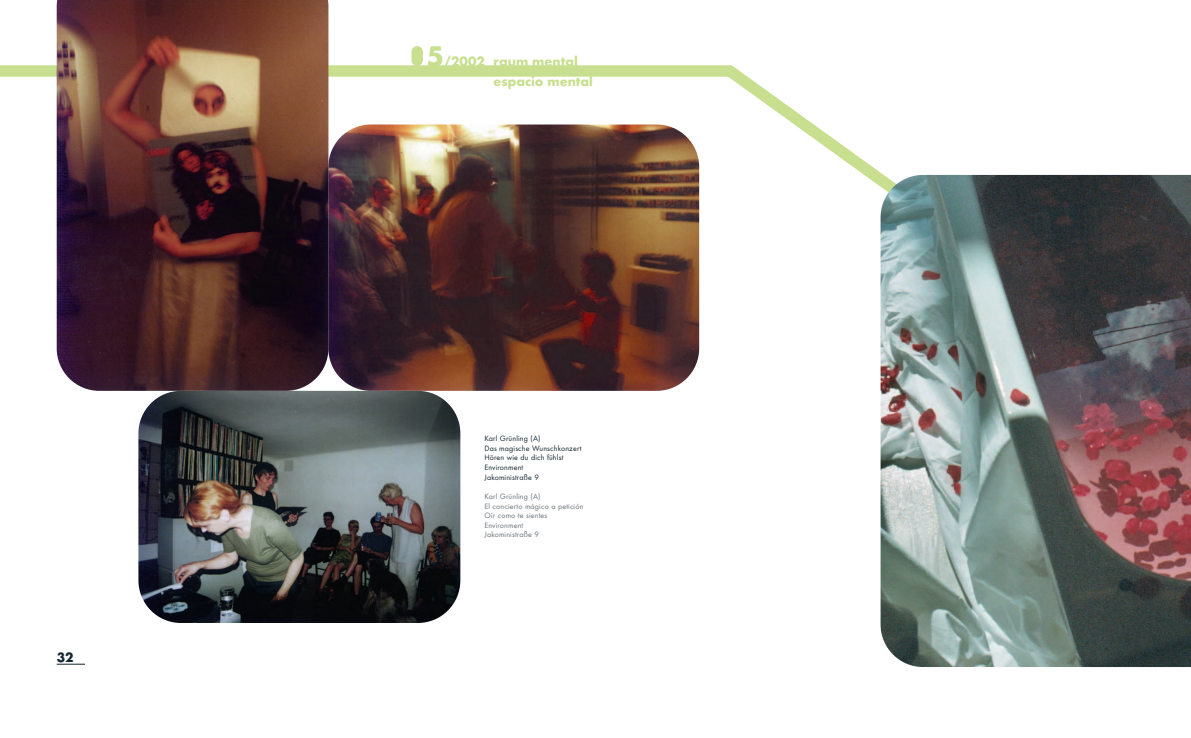
<style>
.page{position:relative;width:1191px;height:738px;background:#fff}
.page>*{position:absolute;margin:0;border:0;box-sizing:border-box;transform-origin:0 0}
.t1{font:14px/20px "Futura T Bold Ro 1";color:#c7df8e}
.t2{font:14px "Futura T Bold Ro 1";color:#112530}
.t3{font:8px/9.6px "Futura T Book Ro 1";letter-spacing:.015em;color:#112530}
.t4{font:8px/9.6px "Futura T Book Ro 1";letter-spacing:.015em;color:#6a747b}
.s1{font-size:29.5px}
</style>
<div class="page">
<svg style="left:0;top:60px;width:1190px;height:161px"></svg>
<img style="left:328px;top:124px;width:371px;height:266px;border-radius:43px">
<img style="left:138px;top:390px;width:322px;height:232px;border-radius:43px">
<img style="left:57px;top:0;width:271px;height:390px">
<img style="left:880px;top:175px;width:310px;height:491px">
<svg style="left:57px;top:663px;width:28px;height:1px"></svg>
<div style="left:411px;top:46px;width:12px;height:20px;background:#c7df8e;border-radius:6px"></div>
<h1 class="t2" style="left:57px;top:651px;width:18px">32</h1>
<h1 class="t1" style="left:426px;top:52px;width:60px"><span class="s1">5</span>/2002</h1>
<h1 class="t1" style="left:493px;top:52px;width:101px">raum mental espacio mental</h1>
<p class="t3" style="left:484px;top:434px;width:98px">Karl Grünling (A)<br>Das magische Wunschkonzert<br>Hören wie du dich fühlst<br>Environment<br>Jakoministraße 9</p>
<p class="t4" style="left:484px;top:491px;width:100px">Karl Grünling (A)<br>El concierto mágico a petición<br>Oír como te sientes<br>Environment<br>Jakoministraße 9</p>
</div>
